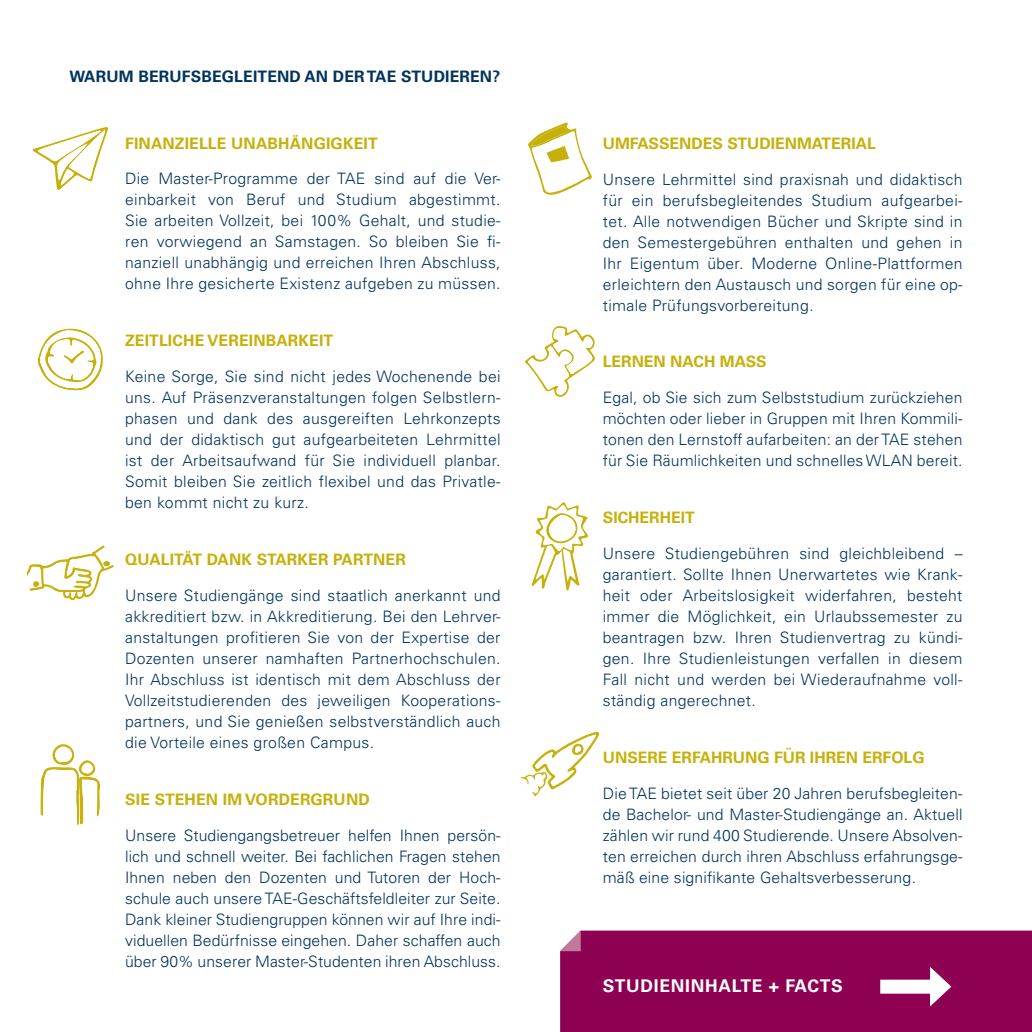
<style>
.page{position:relative;width:1032px;height:1032px;background:#fff}
.page>*{position:absolute;margin:0;border:0;box-sizing:border-box;transform-origin:0 0}
.t1{font:700 17.5px "Univers LT Pro 65";letter-spacing:.04em;color:#fff}
.t2{font:300 15.75px/21px "Univers LT Pro 45";letter-spacing:.02em;color:#00335d;text-align:justify}
.t3{font:700 15.75px "Univers LT Pro 65";color:#c7b00a}
.t4{font:700 15.75px "Univers LT Pro 65";letter-spacing:.01em;color:#00335d}
</style>
<div class="page">
<svg style="left:33px;top:127px;width:75px;height:63px"></svg>
<svg style="left:532px;top:502px;width:56px;height:89px"></svg>
<svg style="left:41px;top:744px;width:59px;height:81px"></svg>
<svg style="left:521px;top:731px;width:79px;height:65px"></svg>
<svg style="left:27px;top:545px;width:86px;height:56px"></svg>
<svg style="left:525px;top:326px;width:70px;height:71px"></svg>
<svg style="left:37px;top:328px;width:66px;height:62px"></svg>
<svg style="left:528px;top:122px;width:64px;height:73px"></svg>
<div style="left:560px;top:930px;width:472px;height:102px;background:#8d0052"></div>
<svg style="left:560px;top:930px;width:21px;height:21px"></svg>
<div style="left:880px;top:979px;width:58px;height:14px;background:#fff"></div>
<svg style="left:930px;top:967px;width:21px;height:39px"></svg>
<p class="t4" style="left:69px;top:65px;width:432px">WARUM BERUFSBEGLEITEND AN DER TAE STUDIEREN?</p>
<p class="t3" style="left:125px;top:132px;width:254px">FINANZIELLE UNABHÄNGIGKEIT</p>
<p class="t2" style="left:125px;top:168px;width:377px">Die Master-Programme der TAE sind auf die Ver&shy;einbarkeit von Beruf und Studium abgestimmt.<br>Sie arbeiten Vollzeit, bei 100% Gehalt, und studie&shy;ren vorwiegend an Samstagen. So bleiben Sie fi&shy;nanziell unabhängig und erreichen Ihren Abschluss, ohne Ihre gesicherte Existenz aufgeben zu müssen.</p>
<p class="t3" style="left:125px;top:330px;width:210px">ZEITLICHE VEREINBARKEIT</p>
<p class="t2" style="left:125px;top:366px;width:377px">Keine Sorge, Sie sind nicht jedes Wochenende bei uns. Auf Präsenzveranstaltungen folgen Selbstlern&shy;phasen und dank des ausgereiften Lehrkonzepts und der didaktisch gut aufgearbeiteten Lehrmittel ist der Arbeitsaufwand für Sie individuell planbar.<br>Somit bleiben Sie zeitlich flexibel und das Privatle&shy;ben kommt nicht zu kurz.</p>
<p class="t3" style="left:125px;top:548px;width:282px">QUALITÄT DANK STARKER PARTNER</p>
<p class="t2" style="left:125px;top:584px;width:377px">Unsere Studiengänge sind staatlich anerkannt und akkreditiert bzw. in Akkreditierung. Bei den Lehrver&shy;anstaltungen profitieren Sie von der Expertise der Dozenten unserer namhaften Partnerhochschulen.<br>Ihr Abschluss ist identisch mit dem Abschluss der Vollzeitstudierenden des jeweiligen Kooperations&shy;partners, und Sie genießen selbstverständlich auch die Vorteile eines großen Campus.</p>
<p class="t3" style="left:125px;top:788px;width:246px">SIE STEHEN IM VORDERGRUND</p>
<p class="t2" style="left:125px;top:824px;width:377px">Unsere Studiengangsbetreuer helfen Ihnen persön&shy;lich und schnell weiter. Bei fachlichen Fragen stehen Ihnen neben den Dozenten und Tutoren der Hoch&shy;schule auch unsere TAE-Geschäftsfeldleiter zur Seite.<br>Dank kleiner Studiengruppen können wir auf Ihre indi&shy;viduellen Bedürfnisse eingehen. Daher schaffen auch über 90% unserer Master-Studenten ihren Abschluss.</p>
<p class="t3" style="left:603px;top:132px;width:274px">UMFASSENDES STUDIENMATERIAL</p>
<p class="t2" style="left:603px;top:168px;width:361px">Unsere Lehrmittel sind praxisnah und didaktisch für ein berufsbegleitendes Studium aufgearbei&shy;tet. Alle notwendigen Bücher und Skripte sind in den Semestergebühren enthalten und gehen in Ihr Eigentum über. Moderne Online-Plattformen erleichtern den Austausch und sorgen für eine op&shy;timale Prüfungsvorbereitung.</p>
<p class="t3" style="left:603px;top:351px;width:165px">LERNEN NACH MASS</p>
<p class="t2" style="left:603px;top:387px;width:361px">Egal, ob Sie sich zum Selbststudium zurückziehen möchten oder lieber in Gruppen mit Ihren Kommili&shy;tonen den Lernstoff aufarbeiten: an der TAE stehen für Sie Räumlichkeiten und schnelles WLAN bereit.</p>
<p class="t3" style="left:603px;top:506px;width:93px">SICHERHEIT</p>
<p class="t2" style="left:603px;top:542px;width:361px">Unsere Studiengebühren sind gleichbleibend – garantiert. Sollte Ihnen Unerwartetes wie Krank&shy;heit oder Arbeitslosigkeit widerfahren, besteht immer die Möglichkeit, ein Urlaubssemester zu beantragen bzw. Ihren Studienvertrag zu kündi&shy;gen. Ihre Studienleistungen verfallen in diesem Fall nicht und werden bei Wiederaufnahme voll&shy;ständig angerechnet.</p>
<p class="t3" style="left:603px;top:746px;width:323px">UNSERE ERFAHRUNG FÜR IHREN ERFOLG</p>
<p class="t2" style="left:603px;top:782px;width:361px">Die TAE bietet seit über 20 Jahren berufsbegleiten&shy;de Bachelor- und Master-Studiengänge an. Aktuell zählen wir rund 400 Studierende. Unsere Absolven&shy;ten erreichen durch ihren Abschluss erfahrungsge&shy;mäß eine signifikante Gehaltsverbesserung.</p>
<p class="t1" style="left:603px;top:973px;width:242px">STUDIENINHALTE + FACTS</p>
</div>
